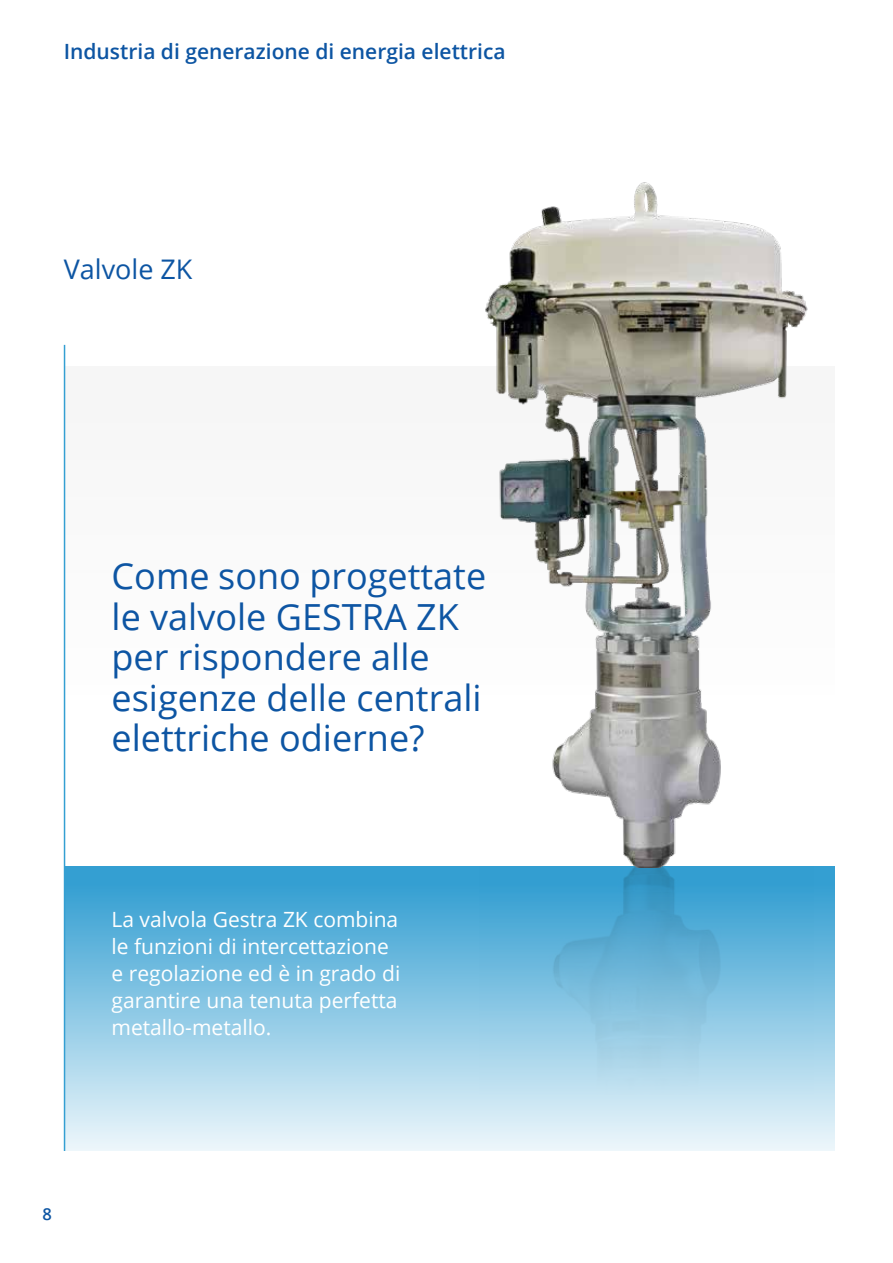
<style>
.page{position:relative;width:893px;height:1263px;background:#fff}
.page>*{position:absolute;margin:0;border:0;box-sizing:border-box;transform-origin:0 0}
.t1{font:36px/40.5px "Open Sans";color:#0d55a3}
.t2{font:27px "Open Sans";color:#0d55a3}
.t3{font:21px/27px "Open Sans";color:#fff}
.t4{font:600 21px "Open Sans";color:#0d55a3}
.t5{font:600 16.5px "Open Sans";color:#0d55a3}
</style>
<div class="page">
<div style="left:65px;top:367px;width:770px;height:328px;background:#f6f6f6"></div>
<div style="left:64px;top:867px;width:771px;height:284px;background:linear-gradient(to bottom,#2a9ad0,#ecf6fa)"></div>
<hr style="left:64px;top:345px;width:1px;height:806px;background:#349fd2">
<img style="left:480px;top:182px;width:333px;height:969px">
<p class="t4" style="left:64px;top:37px;width:443px">Industria di generazione di energia elettrica</p>
<p class="t2" style="left:64px;top:250px;width:130px">Valvole ZK</p>
<h1 class="t1" style="left:112px;top:555px;width:376px">Come sono progettate le valvole GESTRA ZK per rispondere alle esigenze delle centrali elettriche odierne?</h1>
<p class="t3" style="left:112px;top:905px;width:290px">La valvola Gestra ZK combina le funzioni di intercettazione e regolazione ed è in grado di garantire una tenuta perfetta metallo-metallo.</p>
<p class="t5" style="left:43px;top:1203px;width:11px">8</p>
</div>
